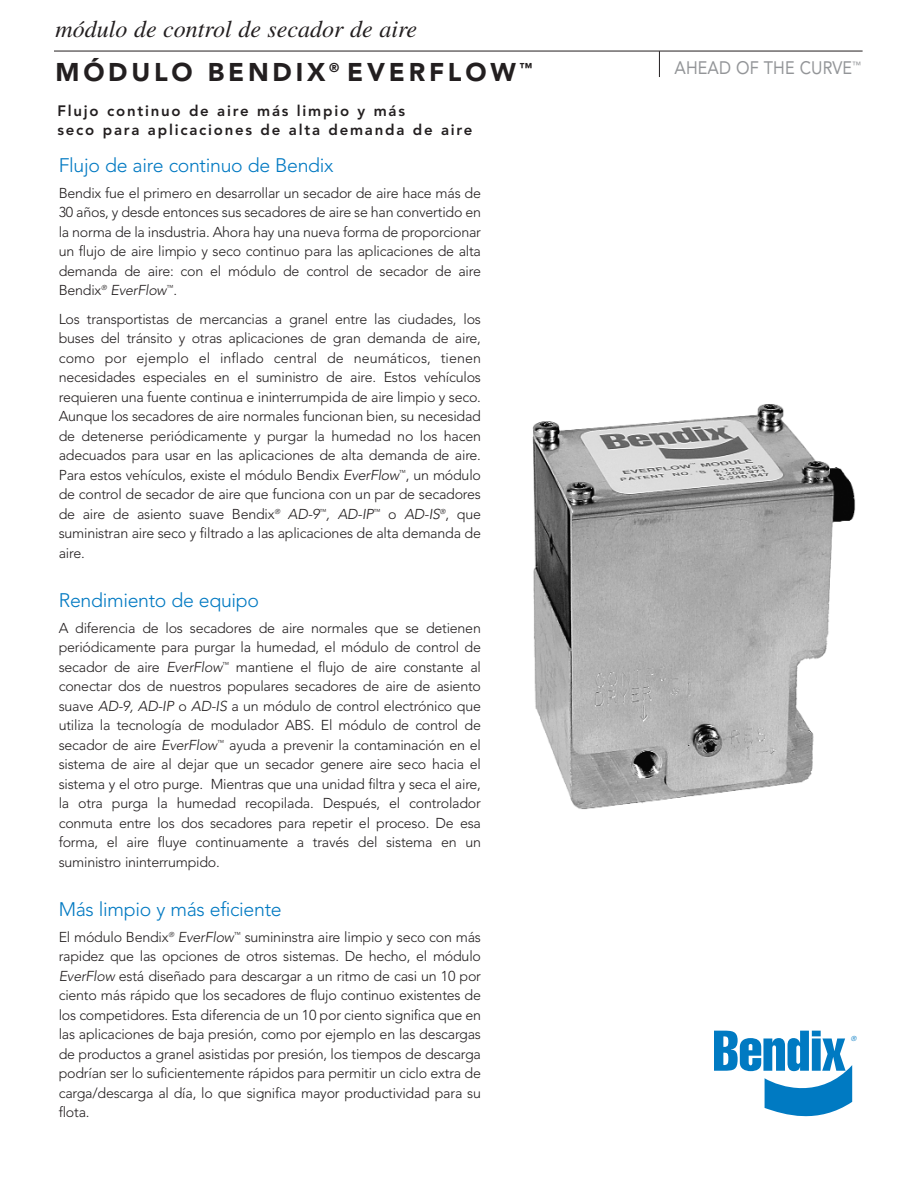
<style>
.page{position:relative;width:918px;height:1188px;background:#fff}
.page>*{position:absolute;margin:0;border:0;box-sizing:border-box;transform-origin:0 0}
.t1{font:900 25.5px "Avenir";letter-spacing:.15em;color:#231f20}
.t2{font:italic 24px "Times";color:#231f20}
.t3{font:300 19.5px "Avenir";letter-spacing:-.015em;color:#0079c2}
.t4{font:18px "Avenir";letter-spacing:.005em;color:#939598;scale:.9 1}
.t5{font:800 15px/19.5px "Avenir";letter-spacing:.12em;color:#231f20}
.t6{font:300 14.25px/19.5px "Avenir";letter-spacing:-.015em;color:#231f20;text-align:justify}
.t7{font:300 7.2px "Avenir";color:#0079c2}
</style>
<div class="page">
<hr style="left:54px;top:51px;width:809px;height:1px;background:#231f20">
<svg style="left:659px;top:51px;width:1px;height:26px"></svg>
<svg style="left:714px;top:1031px;width:138px;height:85px"></svg>
<img style="left:532px;top:404px;width:324px;height:406px">
<h2 class="t2" style="left:56px;top:21px;width:363px">módulo de control de secador de aire</h2>
<h1 class="t1" style="left:56px;top:62px;width:478px">MÓDULO BENDIX <sup>®</sup> EVERFLOW<sup>™</sup></h1>
<p class="t5" style="left:57px;top:102px;width:417px">Flujo continuo de aire más limpio y más<br>seco para aplicaciones de alta demanda de aire</p>
<h3 class="t3" style="left:59px;top:157px;width:276px">Flujo de aire continuo de Bendix</h3>
<p class="t6" style="left:59px;top:184px;width:424px">Bendix fue el primero en desarrollar un secador de aire hace más de 30 años, y desde entonces sus secadores de aire se han convertido en la norma de la insdustria. Ahora hay una nueva forma de proporcionar un flujo de aire limpio y seco continuo para las aplicaciones de alta demanda de aire: con el módulo de control de secador de aire Bendix<sup>®</sup> EverFlow<sup>™</sup>.</p>
<p class="t6" style="left:59px;top:310px;width:424px">Los transportistas de mercancias a granel entre las ciudades, los buses del tránsito y otras aplicaciones de gran demanda de aire, como por ejemplo el inflado central de neumáticos, tienen necesidades especiales en el suministro de aire. Estos vehículos requieren una fuente continua e ininterrumpida de aire limpio y seco.<br>Aunque los secadores de aire normales funcionan bien, su necesidad de detenerse periódicamente y purgar la humedad no los hacen adecuados para usar en las aplicaciones de alta demanda de aire.<br>Para estos vehículos, existe el módulo Bendix EverFlow<sup>™</sup>, un módulo de control de secador de aire que funciona con un par de secadores de aire de asiento suave Bendix<sup>®</sup> AD-9<sup>™</sup>, AD-IP<sup>™</sup> o AD-IS<sup>®</sup>, que suministran aire seco y filtrado a las aplicaciones de alta demanda de aire.</p>
<h3 class="t3" style="left:59px;top:592px;width:202px">Rendimiento de equipo</h3>
<p class="t6" style="left:59px;top:619px;width:424px">A diferencia de los secadores de aire normales que se detienen periódicamente para purgar la humedad, el módulo de control de secador de aire EverFlow<sup>™</sup> mantiene el flujo de aire constante al conectar dos de nuestros populares secadores de aire de asiento suave AD-9, AD-IP o AD-IS a un módulo de control electrónico que utiliza la tecnología de modulador ABS. El módulo de control de secador de aire EverFlow<sup>™</sup> ayuda a prevenir la contaminación en el sistema de aire al dejar que un secador genere aire seco hacia el sistema y el otro purge. Mientras que una unidad filtra y seca el aire, la otra purga la humedad recopilada. Después, el controlador conmuta entre los dos secadores para repetir el proceso. De esa forma, el aire fluye continuamente a través del sistema en un suministro ininterrumpido.</p>
<h3 class="t3" style="left:59px;top:901px;width:225px">Más limpio y más eficiente</h3>
<p class="t6" style="left:59px;top:928px;width:424px">El módulo Bendix<sup>®</sup> EverFlow<sup>™</sup> sumininstra aire limpio y seco con más rapidez que las opciones de otros sistemas. De hecho, el módulo EverFlow está diseñado para descargar a un ritmo de casi un 10 por ciento más rápido que los secadores de flujo continuo existentes de los competidores. Esta diferencia de un 10 por ciento significa que en las aplicaciones de baja presión, como por ejemplo en las descargas de productos a granel asistidas por presión, los tiempos de descarga podrían ser lo suficientemente rápidos para permitir un ciclo extra de carga/descarga al día, lo que significa mayor productividad para su flota.</p>
<p class="t4" style="left:675px;top:61px;width:209px">AHEAD OF THE CURVE<sup>™</sup></p>
<p class="t7" style="left:851px;top:1036px;width:8px">®</p>
</div>
